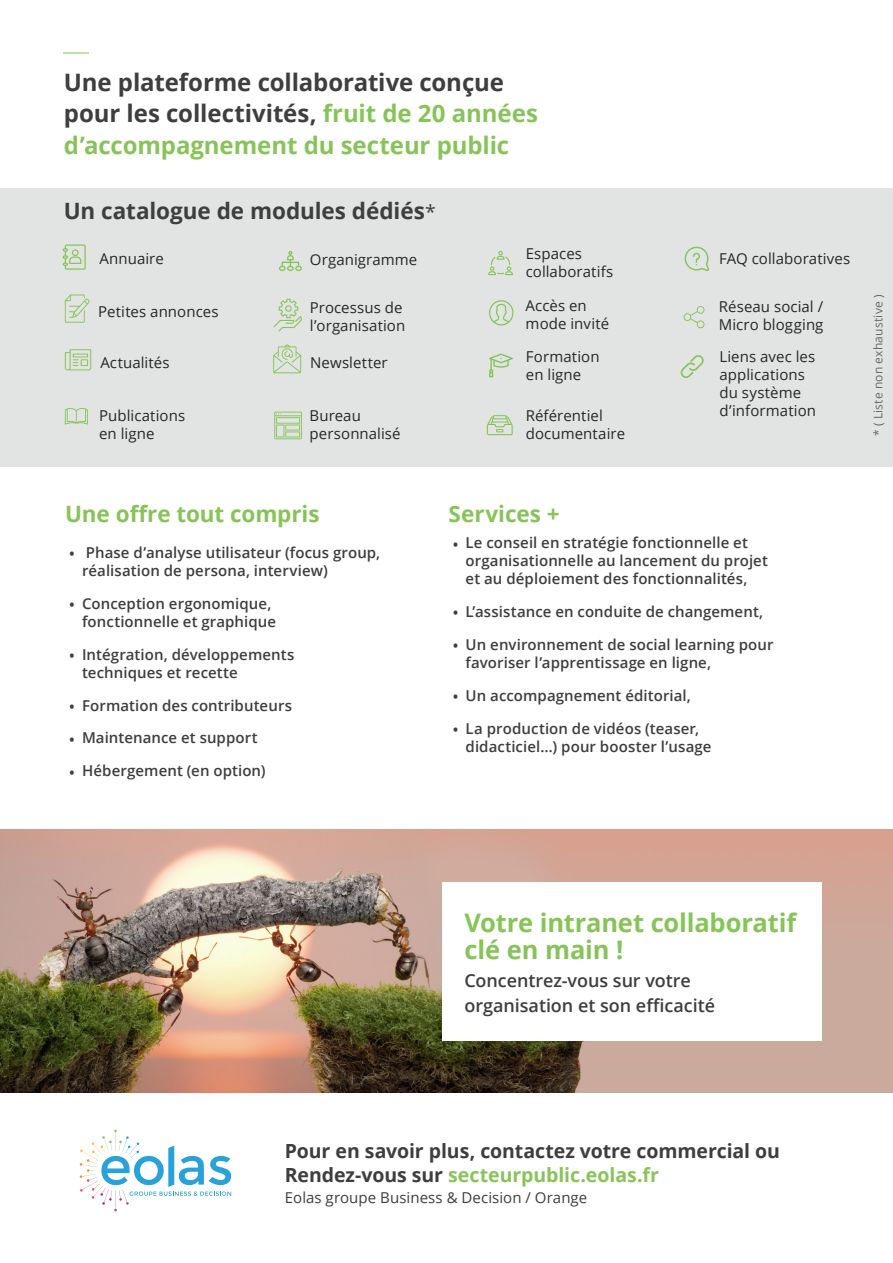
<style>
.page{position:relative;width:893px;height:1263px;background:#fff}
.page>*{position:absolute;margin:0;border:0;box-sizing:border-box;transform-origin:0 0}
.t1{font:700 25.5px/27px "Open Sans";letter-spacing:-.005em;color:#86c458}
.t2{font:700 24px/31.5px "Open Sans";letter-spacing:-.005em;color:#3e3e3f}
.t3{font:700 22.5px "Open Sans";letter-spacing:-.005em;color:#86c458}
.t4{font:700 22.5px "Open Sans";letter-spacing:-.005em;color:#3e3e3f}
.t5{font:700 19.5px/23.4px "Open Sans";letter-spacing:-.005em;color:#3e3e3f}
.t6{font:600 18px/25.5px "Open Sans";letter-spacing:-.005em;color:#3e3e3f}
.t7{font:600 15px/18px "Open Sans";letter-spacing:.005em;color:#3e3e3f}
.t8{font:15px/18px "Open Sans";letter-spacing:.005em;color:#262727}
.t9{font:15px "Open Sans";letter-spacing:.005em;color:#3e3e3f}
.t10{font:12px "Open Sans";letter-spacing:.015em;color:#3e3e3f}
.s1{color:#86c458}
.s2{font-weight:400;font-size:19.5px}
</style>
<div class="page">
<svg style="left:80px;top:1130px;width:151px;height:81px"></svg>
<img style="left:0;top:829px;width:893px;height:264px">
<div style="left:442px;top:882px;width:380px;height:158px;background:#fff"></div>
<div style="left:0;top:188px;width:893px;height:279px;background:#e2e3e3"></div>
<svg style="left:65px;top:349px;width:26px;height:21px"></svg>
<svg style="left:489px;top:300px;width:24px;height:25px"></svg>
<svg style="left:65px;top:294px;width:25px;height:29px"></svg>
<svg style="left:273px;top:344px;width:28px;height:29px"></svg>
<svg style="left:63px;top:244px;width:23px;height:26px"></svg>
<svg style="left:65px;top:408px;width:23px;height:17px"></svg>
<svg style="left:683px;top:306px;width:21px;height:22px"></svg>
<svg style="left:273px;top:299px;width:29px;height:33px"></svg>
<svg style="left:685px;top:247px;width:24px;height:24px"></svg>
<svg style="left:279px;top:251px;width:23px;height:20px"></svg>
<svg style="left:489px;top:353px;width:24px;height:24px"></svg>
<svg style="left:274px;top:412px;width:28px;height:27px"></svg>
<svg style="left:681px;top:355px;width:23px;height:23px"></svg>
<svg style="left:487px;top:415px;width:26px;height:20px"></svg>
<svg style="left:488px;top:251px;width:25px;height:24px"></svg>
<hr style="left:64px;top:52px;width:25px;height:2px;background:#86c458">
<p class="t2" style="left:64px;top:66px;width:476px">Une plateforme collaborative conçue pour les collectivités, <span class="s1">fruit de 20 années d’accompagnement du secteur public</span></p>
<p class="t4" style="left:64px;top:194px;width:374px">Un catalogue de modules dédiés<span class="s2">*</span></p>
<p class="t8" style="left:99px;top:249px;width:66px">Annuaire</p>
<p class="t8" style="left:98px;top:302px;width:122px">Petites annonces</p>
<p class="t8" style="left:100px;top:353px;width:71px">Actualités</p>
<p class="t8" style="left:99px;top:406px;width:88px">Publications en ligne</p>
<p class="t8" style="left:526px;top:244px;width:89px">Espaces collaboratifs</p>
<p class="t8" style="left:310px;top:250px;width:109px">Organigramme</p>
<p class="t8" style="left:719px;top:249px;width:133px">FAQ collaboratives</p>
<p class="t8" style="left:310px;top:298px;width:97px">Processus de l’organisation</p>
<p class="t8" style="left:719px;top:347px;width:97px">Liens avec les applications du système</p>
<p class="t8" style="left:310px;top:406px;width:53px">Bureau</p>
<p class="t8" style="left:719px;top:401px;width:98px">d’information</p>
<p class="t8" style="left:310px;top:424px;width:93px">personnalisé</p>
<p class="t8" style="left:526px;top:296px;width:85px">Accès en mode invité</p>
<p class="t8" style="left:719px;top:297px;width:106px">Réseau social /<br>Micro blogging</p>
<p class="t8" style="left:310px;top:353px;width:79px">Newsletter</p>
<p class="t8" style="left:526px;top:347px;width:75px">Formation en ligne</p>
<p class="t8" style="left:526px;top:406px;width:101px">Référentiel documentaire</p>
<p class="t10" style="left:870px;top:436px;width:143px;rotate:-90deg">* ( Liste non exhaustive )</p>
<p class="t3" style="left:65px;top:498px;width:256px">Une offre tout compris</p>
<p class="t7" style="left:82px;top:543px;width:300px;text-indent:-13px">• Phase d’analyse utilisateur (focus group, réalisation de persona, interview)</p>
<p class="t7" style="left:82px;top:594px;width:196px;text-indent:-13px">• Conception ergonomique, fonctionnelle et graphique</p>
<p class="t7" style="left:82px;top:645px;width:214px;text-indent:-13px">• Intégration, développements techniques et recette</p>
<p class="t7" style="left:69px;top:696px;width:224px">• Formation des contributeurs</p>
<p class="t7" style="left:69px;top:729px;width:190px">• Maintenance et support</p>
<p class="t7" style="left:69px;top:762px;width:198px">• Hébergement (en option)</p>
<p class="t3" style="left:449px;top:498px;width:113px">Services +</p>
<p class="t7" style="left:466px;top:533px;width:304px;text-indent:-13px">• Le conseil en stratégie fonctionnelle et organisationnelle au lancement du projet et au déploiement des fonctionnalités,</p>
<p class="t7" style="left:453px;top:602px;width:312px">• L’assistance en conduite de changement,</p>
<p class="t7" style="left:466px;top:635px;width:309px;text-indent:-13px">• Un environnement de social learning pour favoriser l’apprentissage en ligne,</p>
<p class="t7" style="left:453px;top:686px;width:240px">• Un accompagnement éditorial,</p>
<p class="t7" style="left:466px;top:719px;width:247px;text-indent:-13px">• La production de vidéos (teaser, didacticiel…) pour booster l’usage</p>
<p class="t1" style="left:464px;top:908px;width:333px">Votre intranet collaboratif clé en main !</p>
<p class="t6" style="left:464px;top:967px;width:252px">Concentrez-vous sur votre organisation et son efficacité</p>
<p class="t5" style="left:285px;top:1139px;width:497px">Pour en savoir plus, contactez votre commercial ou<br>Rendez-vous sur <span class="s1">secteurpublic.eolas.fr</span></p>
<p class="t9" style="left:285px;top:1187px;width:304px">Eolas groupe Business &amp; Decision / Orange</p>
</div>
